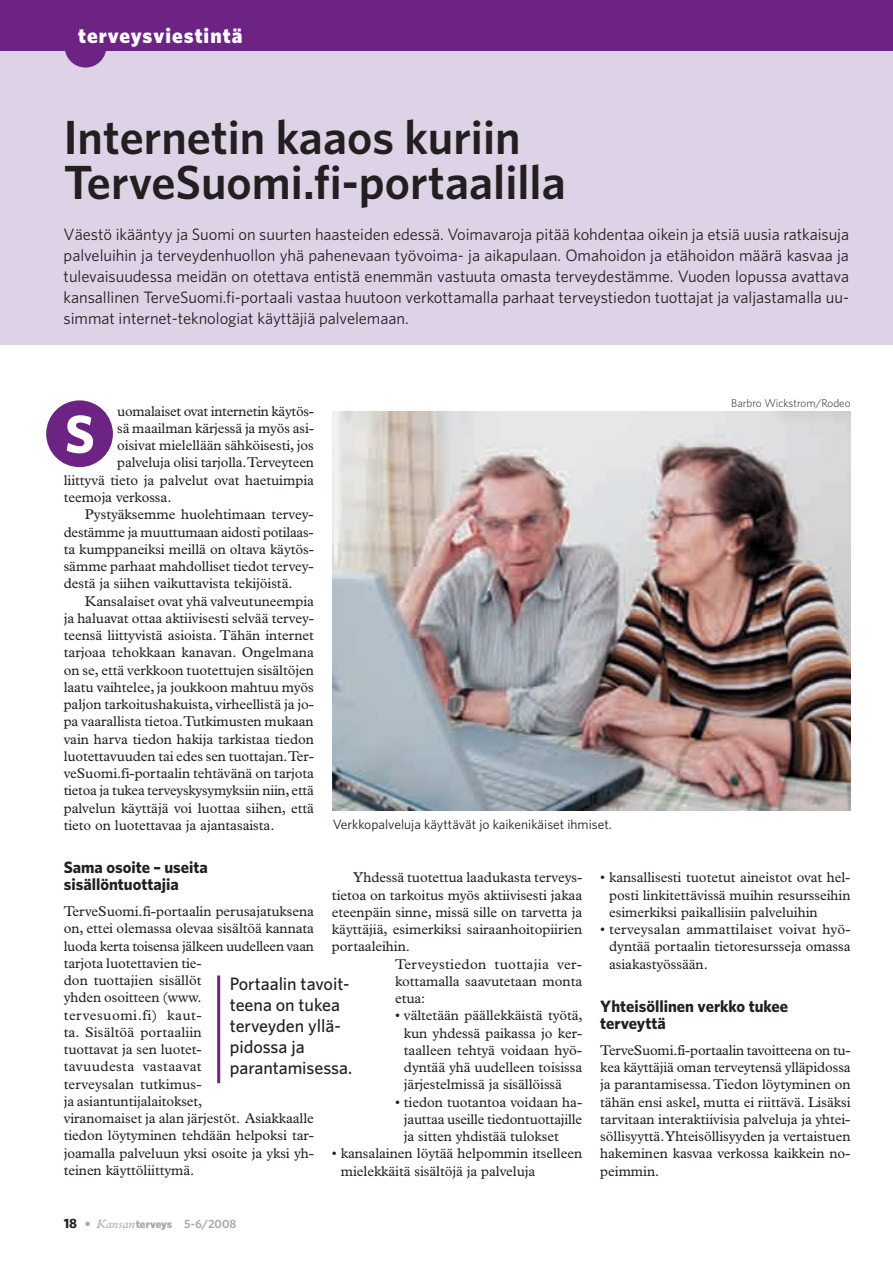
<style>
.page{position:relative;width:893px;height:1263px;background:#fff}
.page>*{position:absolute;margin:0;border:0;box-sizing:border-box;transform-origin:0 0}
.t1{font:700 54px "Whitney";color:#fff}
.t2{font:600 48px/45px "Whitney";color:#231f20}
.t3{font:900 21px "Whitney";letter-spacing:.05em;color:#fff}
.t4{font:500 18px/21px "Whitney";letter-spacing:-.005em;color:#231f20}
.t5{font:16.5px/21px "Whitney";letter-spacing:-.005em;color:#231f20;text-align:justify}
.t6{font:700 16.5px/17.2px "Whitney";color:#231f20}
.t7{font:14.25px/17.2px "Plantin";letter-spacing:-.005em;color:#231f20;text-align:justify}
.t8{font:14.25px "Plantin";letter-spacing:.025em;color:#231f20}
.t9{font:13.5px "Whitney";color:#231f20}
.t10{font:600 12px "Whitney";color:#a8a9ad}
.t11{font:300 11.25px "Whitney";color:#231f20}
.s1{font-weight:700;font-size:13.5px;color:#231f20}
.s2{font-weight:700}
.s3{font-family:"Plantin";font-weight:400;font-style:italic}
.s4{font-weight:900;font-size:11.25px}
</style>
<div class="page">
<div style="left:0;top:51px;width:893px;height:294px;background:#ded3e6"></div>
<div style="left:65px;top:26px;width:41px;height:42px;background:#6d2383;border-radius:50%"></div>
<div style="left:0;top:0;width:893px;height:51px;background:#6d2383"></div>
<div style="left:46px;top:400px;width:67px;height:67px;background:#6d2383;border-radius:50%"></div>
<img style="left:332px;top:411px;width:518px;height:399px">
<hr style="left:217px;top:975px;width:3px;height:108px;background:#6d2383">
<h3 class="t3" style="left:78px;top:23px;width:166px">terveysviestintä</h3>
<h2 class="t2" style="left:64px;top:113px;width:504px">Internetin kaaos kuriin<br>TerveSuomi.fi-portaalilla</h2>
<p class="t5" style="left:64px;top:223px;width:787px">Väestö ikääntyy ja Suomi on suurten haasteiden edessä. Voimavaroja pitää kohdentaa oikein ja etsiä uusia ratkaisuja palveluihin ja terveydenhuollon yhä pahenevaan työvoima- ja aikapulaan. Omahoidon ja etähoidon määrä kasvaa ja tulevaisuudessa meidän on otettava entistä enemmän vastuuta omasta terveydestämme. Vuoden lopussa avattava kansallinen TerveSuomi.fi-portaali vastaa huutoon verkottamalla parhaat terveystiedon tuottajat ja valjastamalla uu&shy;simmat internet-teknologiat käyttäjiä palvelemaan.</p>
<p class="t11" style="left:731px;top:396px;width:121px">Barbro Wickstrom/Rodeo</p>
<p class="t7" style="left:117px;top:402px;width:198px">uomalaiset ovat internetin käytös-</p>
<p class="t7" style="left:117px;top:420px;width:198px">sä maailman kärjessä ja myös asi-</p>
<p class="t7" style="left:117px;top:437px;width:198px">oisivat mielellään sähköisesti, jos</p>
<p class="t7" style="left:117px;top:454px;width:198px">palveluja olisi tarjolla. Terveyteen</p>
<p class="t7" style="left:64px;top:471px;width:252px">liittyvä tieto ja palvelut ovat haetuimpia</p>
<p class="t7" style="left:64px;top:489px;width:109px">teemoja verkossa.</p>
<p class="t7" style="left:85px;top:506px;width:230px">Pystyäksemme huolehtimaan tervey-</p>
<p class="t7" style="left:64px;top:523px;width:252px">destämme ja muuttumaan aidosti potilaas-</p>
<p class="t7" style="left:64px;top:540px;width:252px">ta kumppaneiksi meillä on oltava käytös-</p>
<p class="t7" style="left:64px;top:558px;width:252px">sämme parhaat mahdolliset tiedot tervey-</p>
<p class="t7" style="left:64px;top:575px;width:230px">destä ja siihen vaikuttavista tekijöistä.</p>
<p class="t7" style="left:85px;top:592px;width:231px">Kansalaiset ovat yhä valveutuneempia</p>
<p class="t7" style="left:64px;top:609px;width:252px">ja haluavat ottaa aktiivisesti selvää tervey-</p>
<p class="t7" style="left:64px;top:627px;width:252px">teensä liittyvistä asioista. Tähän internet</p>
<p class="t7" style="left:64px;top:644px;width:252px">tarjoaa tehokkaan kanavan. Ongelmana</p>
<p class="t7" style="left:64px;top:661px;width:252px">on se, että verkkoon tuotettujen sisältöjen</p>
<p class="t7" style="left:64px;top:678px;width:252px">laatu vaihtelee, ja joukkoon mahtuu myös</p>
<p class="t7" style="left:64px;top:696px;width:252px">paljon tarkoitushakuista, virheellistä ja jo-</p>
<p class="t7" style="left:64px;top:713px;width:252px">pa vaarallista tietoa. Tutkimusten mukaan</p>
<p class="t7" style="left:64px;top:730px;width:252px">vain harva tiedon hakija tarkistaa tiedon</p>
<p class="t7" style="left:64px;top:747px;width:252px">luotettavuuden tai edes sen tuottajan. Ter-</p>
<p class="t7" style="left:64px;top:765px;width:252px">veSuomi.fi-portaalin tehtävänä on tarjota</p>
<p class="t7" style="left:64px;top:782px;width:252px">tietoa ja tukea terveyskysymyksiin niin, että</p>
<p class="t7" style="left:64px;top:799px;width:252px">palvelun käyttäjä voi luottaa siihen, että</p>
<p class="t7" style="left:64px;top:816px;width:212px">tieto on luotettavaa ja ajantasaista.</p>
<p class="t6" style="left:64px;top:858px;width:146px">Sama osoite – useita sisällöntuottajia</p>
<p class="t7" style="left:64px;top:903px;width:252px;text-align:left">TerveSuomi.fi-portaalin perusajatuksena on, ettei olemassa olevaa sisältöä kannata luoda kerta toisensa jälkeen uudelleen vaan tarjota luotettavien tie-<br>don tuottajien sisällöt<br>yhden osoitteen (www.<br>tervesuomi.fi) kaut-<br>ta. Sisältöä portaaliin<br>tuottavat ja sen luotet-<br>tavuudesta vastaavat<br>terveysalan tutkimus-<br>ja asiantuntijalaitokset,<br>viranomaiset ja alan järjestöt. Asiakkaalle tiedon löytyminen tehdään helpoksi tar&shy;joamalla palveluun yksi osoite ja yksi yh&shy;teinen käyttöliittymä.</p>
<h1 class="t1" style="left:65px;top:401px;width:31px">S</h1>
<p class="t9" style="left:333px;top:816px;width:281px">Verkkopalveluja käyttävät jo kaikenikäiset ihmiset.</p>
<p class="t7" style="left:609px;top:869px;width:243px;text-indent:-9px">• kansallisesti tuotetut aineistot ovat hel&shy;posti linkitettävissä muihin resursseihin esimerkiksi paikallisiin palveluihin</p>
<p class="t7" style="left:609px;top:921px;width:243px;text-indent:-9px">• terveysalan ammattilaiset voivat hyö&shy;dyntää portaalin tietoresursseja omassa asiakastyössään.</p>
<p class="t6" style="left:600px;top:997px;width:190px">Yhteisöllinen verkko tukee terveyttä</p>
<p class="t7" style="left:600px;top:1041px;width:252px">TerveSuomi.fi-portaalin tavoitteena on tu&shy;kea käyttäjiä oman terveytensä ylläpidossa ja parantamisessa. Tiedon löytyminen on tähän ensi askel, mutta ei riittävä. Lisäksi tarvitaan interaktiivisia palveluja ja yhtei&shy;söllisyyttä. Yhteisöllisyyden ja vertaistuen hakeminen kasvaa verkossa kaikkein no&shy;peimmin.</p>
<p class="t7" style="left:353px;top:869px;width:230px">Yhdessä tuotettua laadukasta terveys-</p>
<p class="t7" style="left:332px;top:886px;width:252px">tietoa on tarkoitus myös aktiivisesti jakaa</p>
<p class="t7" style="left:332px;top:903px;width:252px">eteenpäin sinne, missä sille on tarvetta ja</p>
<p class="t7" style="left:332px;top:921px;width:252px">käyttäjiä, esimerkiksi sairaanhoitopiirien</p>
<p class="t7" style="left:332px;top:938px;width:80px">portaaleihin.</p>
<p class="t8" style="left:395px;top:956px;width:189px">Terveystiedon tuottajia ver-</p>
<p class="t7" style="left:395px;top:972px;width:189px">kottamalla saavutetaan monta</p>
<p class="t7" style="left:395px;top:990px;width:32px">etua:</p>
<p class="t7" style="left:404px;top:1007px;width:180px;text-indent:-9px">• vältetään päällekkäistä työtä, kun yhdessä paikassa jo ker&shy;taalleen tehtyä voidaan hyö&shy;dyntää yhä uudelleen toisissa järjestelmissä ja sisällöissä</p>
<p class="t7" style="left:404px;top:1093px;width:180px;text-indent:-9px">• tiedon tuotantoa voidaan ha&shy;jauttaa useille tiedontuottajille ja sitten yhdistää tulokset</p>
<p class="t7" style="left:341px;top:1145px;width:243px;text-indent:-9px">• kansalainen löytää helpommin itselleen mielekkäitä sisältöjä ja palveluja</p>
<p class="t4" style="left:230px;top:972px;width:124px">Portaalin tavoit&shy;teena on tukea terveyden yllä&shy;pidossa ja parantamisessa.</p>
<p class="t10" style="left:64px;top:1216px;width:174px"><span class="s1">18</span> <span class="s2">•</span> <span class="s3">Kansan</span><span class="s4">terveys</span> 5-6/2008</p>
</div>
